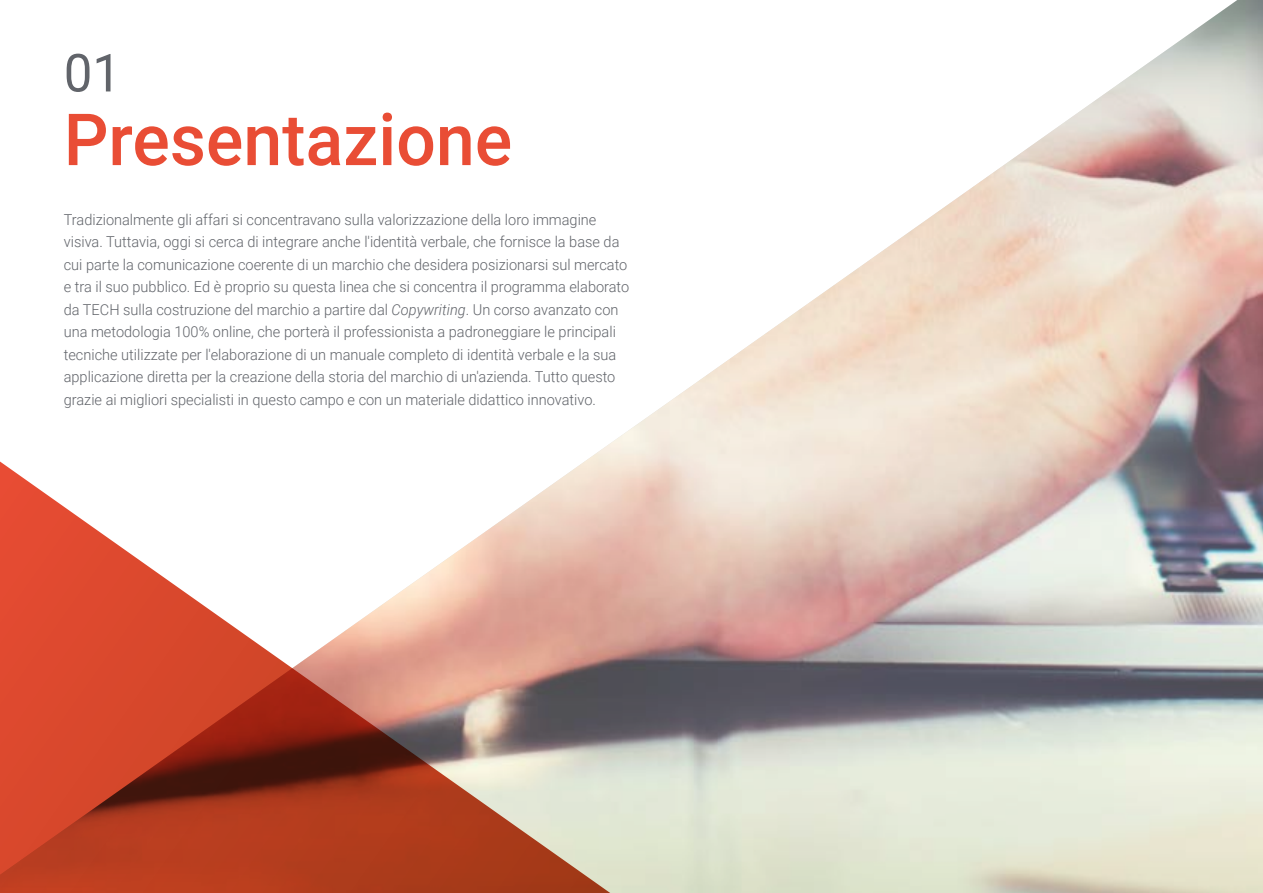
<style>
.page{position:relative;width:1263px;height:893px;background:#fff}
.page>*{position:absolute;margin:0;border:0;box-sizing:border-box;transform-origin:0 0}
.t1{font:500 72px "Roboto";color:#e94d35}
.t2{font:52.5px "Roboto";color:#61646a}
.t3{font:300 15px/22.5px "Roboto";color:#61646a}
.s1{font-style:italic}
</style>
<div class="page">
<img style="left:607px;top:0;width:656px;height:893px">
<svg style="left:0;top:446px;width:640px;height:447px"></svg>
<h2 class="t2" style="left:64px;top:36px;width:59px">01</h2>
<h1 class="t1" style="left:64px;top:89px;width:450px">Presentazione</h1>
<p class="t3" style="left:64px;top:208px;width:567px">Tradizionalmente gli affari si concentravano sulla valorizzazione della loro immagine visiva. Tuttavia, oggi si cerca di integrare anche l'identità verbale, che fornisce la base da cui parte la comunicazione coerente di un marchio che desidera posizionarsi sul mercato e tra il suo pubblico. Ed è proprio su questa linea che si concentra il programma elaborato da TECH sulla costruzione del marchio a partire dal <span class="s1">Copywriting</span>. Un corso avanzato con una metodologia 100% online, che porterà il professionista a padroneggiare le principali tecniche utilizzate per l'elaborazione di un manuale completo di identità verbale e la sua applicazione diretta per la creazione della storia del marchio di un'azienda. Tutto questo grazie ai migliori specialisti in questo campo e con un materiale didattico innovativo.</p>
</div>
